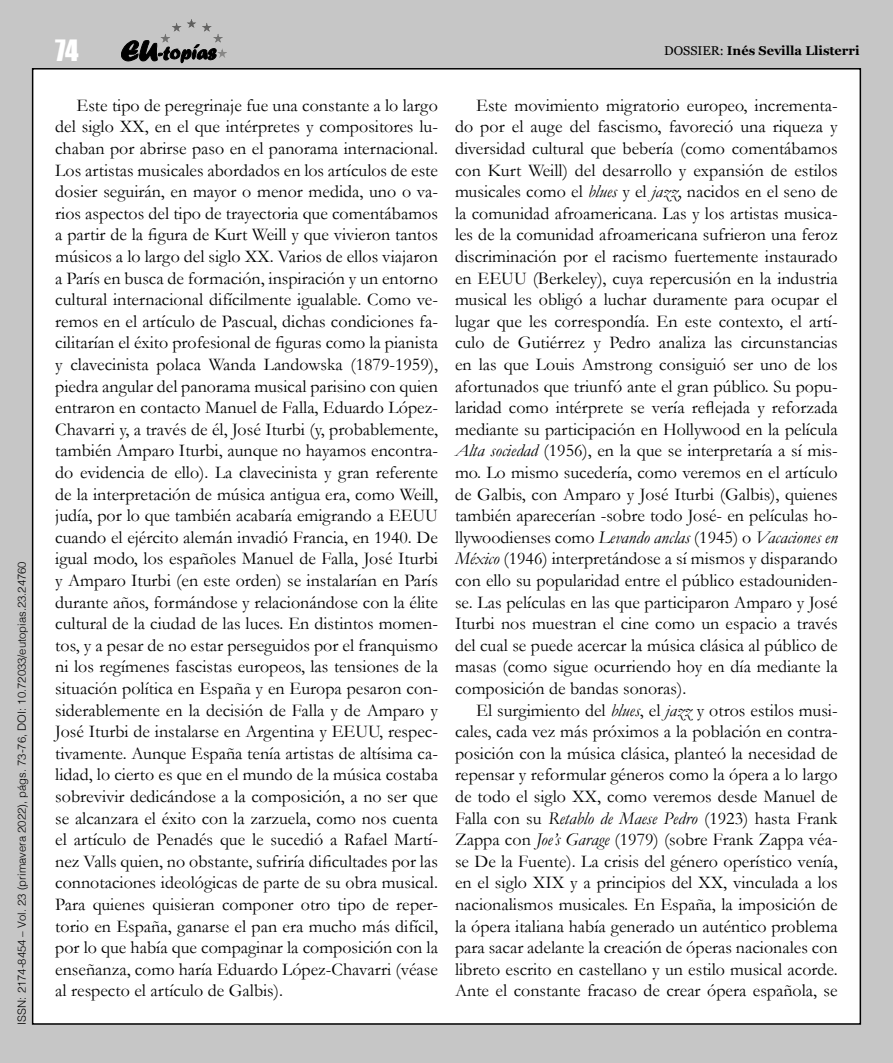
<style>
.page{position:relative;width:893px;height:1063px;background:#c6c6c6}
.page>*{position:absolute;margin:0;border:0;box-sizing:border-box;transform-origin:0 0}
.t1{font:27px "Impact";color:#fff}
.Articulo_parrafo{font:18px/21.6px "Garamond";color:#000;text-align:justify}
.t2{font:700 12.75px "Georgia";color:#000}
.t3{font:300 11.25px "Helvetica";color:#000}
.s1{font-weight:400}
.s2{font-style:italic}
</style>
<div class="page">
<div style="left:33px;top:69px;width:827px;height:955px;background:#fff"></div>
<svg style="left:121px;top:40px;width:95px;height:23px"></svg>
<hr style="left:161px;top:19px;width:66px;height:1px;background:#585857">
<hr style="left:161px;top:20px;width:66px;height:1px;background:#595958">
<hr style="left:161px;top:21px;width:66px;height:1px;background:#5a5a59">
<hr style="left:161px;top:22px;width:66px;height:1px;background:#5c5c5b">
<hr style="left:161px;top:23px;width:66px;height:1px;background:#5d5d5c">
<hr style="left:161px;top:24px;width:66px;height:1px;background:#5f5f5e">
<hr style="left:161px;top:25px;width:66px;height:1px;background:#60605f">
<hr style="left:161px;top:26px;width:66px;height:1px;background:#626261">
<hr style="left:161px;top:27px;width:66px;height:1px;background:#636362">
<hr style="left:161px;top:28px;width:66px;height:1px;background:#656464">
<hr style="left:161px;top:29px;width:66px;height:1px;background:#666565">
<hr style="left:161px;top:30px;width:66px;height:1px;background:#676766">
<hr style="left:161px;top:31px;width:66px;height:1px;background:#696868">
<hr style="left:161px;top:32px;width:66px;height:1px;background:#6a6969">
<hr style="left:161px;top:33px;width:66px;height:1px;background:#6c6b6b">
<hr style="left:161px;top:34px;width:66px;height:1px;background:#6c6c6c">
<hr style="left:161px;top:35px;width:66px;height:1px;background:#6e6e6d">
<hr style="left:161px;top:36px;width:66px;height:1px;background:#6f6f6e">
<hr style="left:161px;top:37px;width:66px;height:1px;background:#717170">
<hr style="left:161px;top:38px;width:66px;height:1px;background:#727271">
<hr style="left:161px;top:39px;width:66px;height:1px;background:#747473">
<hr style="left:161px;top:40px;width:66px;height:1px;background:#757574">
<hr style="left:161px;top:41px;width:66px;height:1px;background:#767675">
<hr style="left:161px;top:42px;width:66px;height:1px;background:#787877">
<hr style="left:161px;top:43px;width:66px;height:1px;background:#797978">
<hr style="left:161px;top:44px;width:66px;height:1px;background:#7b7b7a">
<hr style="left:161px;top:45px;width:66px;height:1px;background:#7c7c7b">
<hr style="left:161px;top:46px;width:66px;height:1px;background:#7e7d7d">
<hr style="left:161px;top:47px;width:66px;height:1px;background:#7f7e7e">
<hr style="left:161px;top:48px;width:66px;height:1px;background:#818080">
<hr style="left:161px;top:49px;width:66px;height:1px;background:#828181">
<hr style="left:161px;top:50px;width:66px;height:1px;background:#828282">
<hr style="left:161px;top:51px;width:66px;height:1px;background:#848483">
<hr style="left:161px;top:52px;width:66px;height:1px;background:#858584">
<hr style="left:161px;top:53px;width:66px;height:1px;background:#878786">
<hr style="left:161px;top:54px;width:66px;height:1px;background:#888887">
<hr style="left:161px;top:55px;width:66px;height:1px;background:#898989">
<hr style="left:161px;top:56px;width:66px;height:1px;background:#8a8a8a">
<hr style="left:161px;top:57px;width:66px;height:1px;background:#8c8c8b">
<p class="t3" style="left:12px;top:1025px;width:465px;rotate:-90deg">ISSN: 2174-8454 – Vol. 23 (primavera 2022), págs. 73-76, DOI: 10.72033/eutopias.23.24760</p>
<h1 class="t1" style="left:55px;top:29px;width:25px">74</h1>
<p class="t2" style="left:664px;top:41px;width:197px"><span class="s1">DOSSIER:</span> Inés Sevilla Llisterri</p>
<p class="Articulo_parrafo" style="left:55px;top:94px;width:384px;text-indent:21px">Este tipo de peregrinaje fue una constante a lo largo del siglo XX, en el que intérpretes y compositores lu&shy;chaban por abrirse paso en el panorama internacional.<br>Los artistas musicales abordados en los artículos de este dosier seguirán, en mayor o menor medida, uno o va&shy;rios aspectos del tipo de trayectoria que comentábamos a partir de la figura de Kurt Weill y que vivieron tantos músicos a lo largo del siglo XX. Varios de ellos viajaron a París en busca de formación, inspiración y un entorno cultural internacional difícilmente igualable. Como ve&shy;remos en el artículo de Pascual, dichas condiciones fa&shy;cilitarían el éxito profesional de figuras como la pianista y clavecinista polaca Wanda Landowska (1879-1959), piedra angular del panorama musical parisino con quien entraron en contacto Manuel de Falla, Eduardo López-Chavarri y, a través de él, José Iturbi (y, probablemente, también Amparo Iturbi, aunque no hayamos encontra&shy;do evidencia de ello). La clavecinista y gran referente de la interpretación de música antigua era, como Weill, judía, por lo que también acabaría emigrando a EEUU cuando el ejército alemán invadió Francia, en 1940. De igual modo, los españoles Manuel de Falla, José Iturbi y Amparo Iturbi (en este orden) se instalarían en París durante años, formándose y relacionándose con la élite cultural de la ciudad de las luces. En distintos momen&shy;tos, y a pesar de no estar perseguidos por el franquismo ni los regímenes fascistas europeos, las tensiones de la situación política en España y en Europa pesaron con&shy;siderablemente en la decisión de Falla y de Amparo y José Iturbi de instalarse en Argentina y EEUU, respec&shy;tivamente. Aunque España tenía artistas de altísima ca&shy;lidad, lo cierto es que en el mundo de la música costaba sobrevivir dedicándose a la composición, a no ser que se alcanzara el éxito con la zarzuela, como nos cuenta el artículo de Penadés que le sucedió a Rafael Martí&shy;nez Valls quien, no obstante, sufriría dificultades por las connotaciones ideológicas de parte de su obra musical.<br>Para quienes quisieran componer otro tipo de reper&shy;torio en España, ganarse el pan era mucho más difícil, por lo que había que compaginar la composición con la enseñanza, como haría Eduardo López-Chavarri (véase al respecto el artículo de Galbis).</p>
<p class="Articulo_parrafo" style="left:455px;top:94px;width:384px;text-indent:21px">Este movimiento migratorio europeo, incrementa&shy;do por el auge del fascismo, favoreció una riqueza y diversidad cultural que bebería (como comentábamos con Kurt Weill) del desarrollo y expansión de estilos musicales como el <span class="s2">blues</span> y el <span class="s2">jazz</span>, nacidos en el seno de la comunidad afroamericana. Las y los artistas musica&shy;les de la comunidad afroamericana sufrieron una feroz discriminación por el racismo fuertemente instaurado en EEUU (Berkeley), cuya repercusión en la industria musical les obligó a luchar duramente para ocupar el lugar que les correspondía. En este contexto, el artí&shy;culo de Gutiérrez y Pedro analiza las circunstancias en las que Louis Amstrong consiguió ser uno de los afortunados que triunfó ante el gran público. Su popu&shy;laridad como intérprete se vería reflejada y reforzada mediante su participación en Hollywood en la película <span class="s2">Alta sociedad</span> (1956), en la que se interpretaría a sí mis&shy;mo. Lo mismo sucedería, como veremos en el artículo de Galbis, con Amparo y José Iturbi (Galbis), quienes también aparecerían -sobre todo José- en películas ho&shy;llywoodienses como <span class="s2">Levando anclas</span> (1945) o <span class="s2">Vacaciones en México</span> (1946) interpretándose a sí mismos y disparando con ello su popularidad entre el público estadouniden&shy;se. Las películas en las que participaron Amparo y José Iturbi nos muestran el cine como un espacio a través del cual se puede acercar la música clásica al público de masas (como sigue ocurriendo hoy en día mediante la composición de bandas sonoras).</p>
<p class="Articulo_parrafo" style="left:455px;top:699px;width:384px;text-indent:21px">El surgimiento del <span class="s2">blues</span>, el <span class="s2">jazz</span> y otros estilos musi&shy;cales, cada vez más próximos a la población en contra&shy;posición con la música clásica, planteó la necesidad de repensar y reformular géneros como la ópera a lo largo de todo el siglo XX, como veremos desde Manuel de Falla con su <span class="s2">Retablo de Maese Pedro</span> (1923) hasta Frank Zappa con <span class="s2">Joe’s Garage</span> (1979) (sobre Frank Zappa véa&shy;se De la Fuente). La crisis del género operístico venía, en el siglo XIX y a principios del XX, vinculada a los nacionalismos musicales. En España, la imposición de la ópera italiana había generado un auténtico problema para sacar adelante la creación de óperas nacionales con libreto escrito en castellano y un estilo musical acorde.<br>Ante el constante fracaso de crear ópera española, se</p>
</div>
